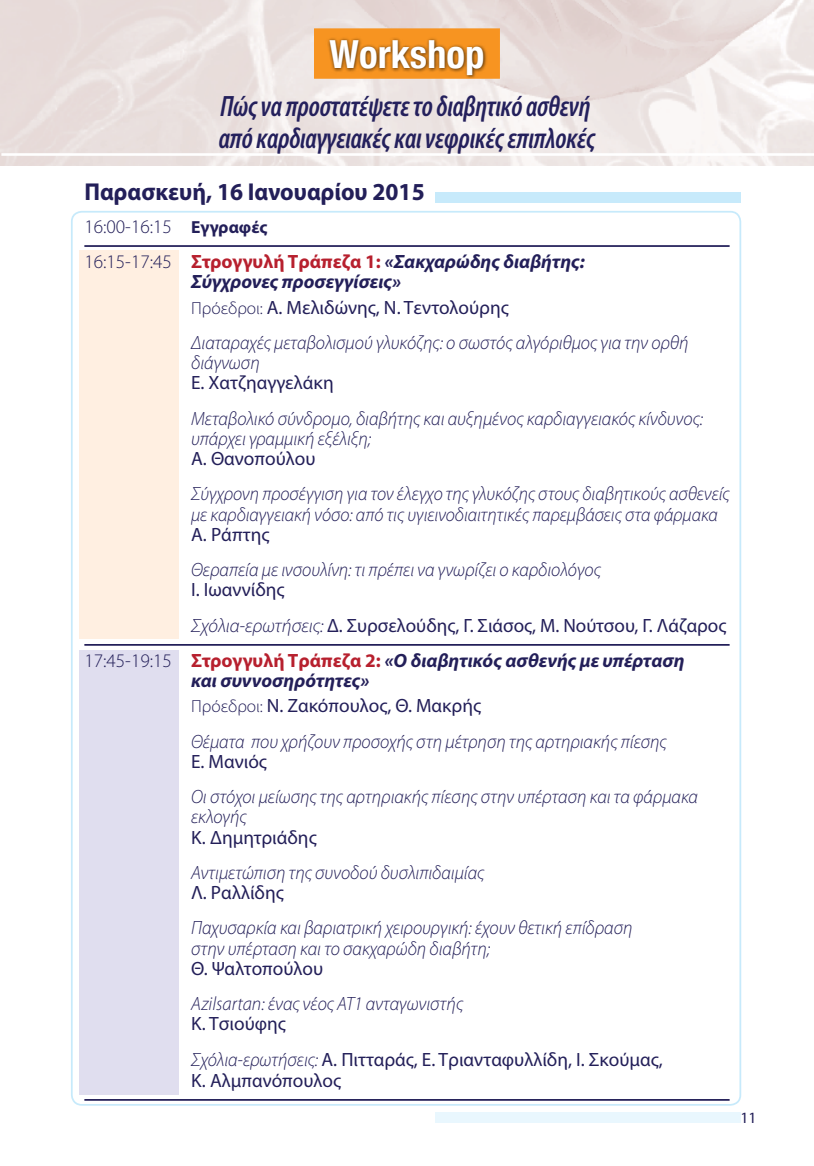
<style>
.page{position:relative;width:814px;height:1166px;background:#fff}
.page>*{position:absolute;margin:0;border:0;box-sizing:border-box;transform-origin:0 0}
.t1{font:700 condensed 41.3px "Helvetica Neue Greek";color:#fff}
.t2{font:italic 600 condensed 29.57px/31.5px "Myriad Pro";letter-spacing:-.01em;color:#24205c;scale:.95 1}
.t3{font:700 24.5px "Myriad Pro";color:#231f59;scale:.96 1}
.t4{font:italic 300 19.25px/20.3px "Myriad Pro";color:#231f59;scale:.95 1}
.t5{font:19.25px/25.2px "Myriad Pro";color:#231f59}
.t6{font:italic 300 19.25px/20.3px "Myriad Pro";color:#231f59;scale:.94 1}
.t7{font:300 19.25px/35.2px "Myriad Pro";color:#231f59}
.t8{font:italic 700 19.25px "Myriad Pro";color:#231f59}
.t9{font:15.75px "Myriad Pro";color:#231f59}
.s1{font-weight:700;font-size:17.5px}
.s2{font-weight:700;color:#b7202e}
.s3{font-weight:700;font-style:italic}
.s4{font-weight:300;font-size:17.5px}
.s5{font-weight:300;font-style:italic}
.s6{font-weight:300;font-style:normal}
.s7{font-style:normal;color:#b7202e}
</style>
<div class="page">
<div style="left:435px;top:192px;width:305px;height:10px;background:#c7eafb"></div>
<div style="left:435px;top:1112px;width:305px;height:10px;background:#e9f7fe"></div>
<div style="left:315px;top:29px;width:184px;height:49px;background:#f79421"></div>
<div style="left:314px;top:28px;width:186px;height:51px;border:2px solid #f79421"></div>
<img style="left:325px;top:29px;width:165px;height:53px">
<div style="left:80px;top:251px;width:99px;height:388px;background:#ffefe1"></div>
<div style="left:80px;top:650px;width:99px;height:444px;background:#e0deef"></div>
<hr style="left:84px;top:245px;width:645px;height:2px;background:#231f59">
<hr style="left:84px;top:644px;width:645px;height:2px;background:#231f59">
<hr style="left:84px;top:1099px;width:645px;height:2px;background:#231f59">
<h1 class="t1" style="left:329px;top:32px;width:156px">Workshop</h1>
<h2 class="t2" style="left:219px;top:90px;width:398px">Πώς να προστατέψετε το διαβητικό ασθενή από καρδιαγγειακές και νεφρικές επιπλοκές</h2>
<p class="t3" style="left:84px;top:176px;width:356px">Παρασκευή, 16 Ιανουαρίου 2015</p>
<p class="t7" style="left:84px;top:209px;width:502px">16:00-16:15 <span class="s1">Εγγραφές<br></span>16:15-17:45 <span class="s2">Στρογγυλή Τράπεζα 1:</span> <span class="s3">«Σακχαρώδης διαβήτης:</span></p>
<p class="t5" style="left:191px;top:269px;width:319px"><span class="s3">Σύγχρονες προσεγγίσεις»<br></span><span class="s4">Πρόεδροι:</span> A. Mελιδώνης, N. Tεντολούρης</p>
<p class="t4" style="left:191px;top:332px;width:525px">Διαταραχές μεταβολισμού γλυκόζης: ο σωστός αλγόριθμος για την ορθή διάγνωση</p>
<p class="t5" style="left:191px;top:370px;width:144px">E. Χατζηαγγελάκη</p>
<p class="t4" style="left:191px;top:408px;width:540px">Μεταβολικό σύνδρομο, διαβήτης και αυξημένος καρδιαγγειακός κίνδυνος: υπάρχει γραμμική εξέλιξη;</p>
<p class="t5" style="left:191px;top:446px;width:126px">A. Θανοπούλου</p>
<p class="t6" style="left:191px;top:483px;width:574px">Σύγχρονη προσέγγιση για τον έλεγχο της γλυκόζης στους διαβητικούς ασθενείς με καρδιαγγειακή νόσο: από τις υγιεινοδιαιτητικές παρεμβάσεις στα φάρμακα</p>
<p class="t5" style="left:191px;top:521px;width:80px">A. Ράπτης</p>
<p class="t4" style="left:191px;top:559px;width:433px">Θεραπεία με ινσουλίνη: τι πρέπει να γνωρίζει ο καρδιολόγος</p>
<p class="t5" style="left:191px;top:577px;width:95px">Ι. Ιωαννίδης</p>
<p class="t5" style="left:191px;top:612px;width:536px"><span class="s5">Σχόλια-ερωτήσεις:</span> Δ. Συρσελούδης, Γ. Σιάσος, Μ. Νούτσου, Γ. Λάζαρος</p>
<p class="t8" style="left:84px;top:648px;width:601px"><span class="s6">17:45-19:15</span> <span class="s7">Στρογγυλή Τράπεζα 2:</span> «Ο διαβητικός ασθενής με υπέρταση</p>
<p class="t5" style="left:191px;top:668px;width:291px"><span class="s3">και συννοσηρότητες»<br></span><span class="s4">Πρόεδροι:</span> N. Zακόπουλος, Θ. Μακρής</p>
<p class="t4" style="left:191px;top:731px;width:502px">Θέματα που χρήζουν προσοχής στη μέτρηση της αρτηριακής πίεσης</p>
<p class="t5" style="left:191px;top:748px;width:77px">E. Mανιός</p>
<p class="t4" style="left:191px;top:786px;width:535px">Οι στόχοι μείωσης της αρτηριακής πίεσης στην υπέρταση και τα φάρμακα εκλογής</p>
<p class="t5" style="left:191px;top:824px;width:127px">K. Δημητριάδης</p>
<p class="t4" style="left:191px;top:862px;width:310px">Αντιμετώπιση της συνοδού δυσλιπιδαιμίας</p>
<p class="t5" style="left:191px;top:880px;width:94px">Λ. Ραλλίδης</p>
<p class="t4" style="left:191px;top:917px;width:466px">Παχυσαρκία και βαριατρική χειρουργική: έχουν θετική επίδραση στην υπέρταση και το σακχαρώδη διαβήτη;</p>
<p class="t5" style="left:191px;top:955px;width:133px">Θ. Ψαλτοπούλου</p>
<p class="t4" style="left:191px;top:993px;width:288px">Azilsartan: ένας νέος ΑΤ1 ανταγωνιστής</p>
<p class="t5" style="left:191px;top:1006px;width:473px;line-height:35.2px">Κ. Τσιούφης<br><span class="s5">Σχόλια-ερωτήσεις:</span> Α. Πιτταράς, Ε. Τριανταφυλλίδη, Ι. Σκούμας,</p>
<p class="t5" style="left:191px;top:1067px;width:151px">Κ. Αλμπανόπουλος</p>
<p class="t9" style="left:740px;top:1107px;width:18px">11</p>
</div>
